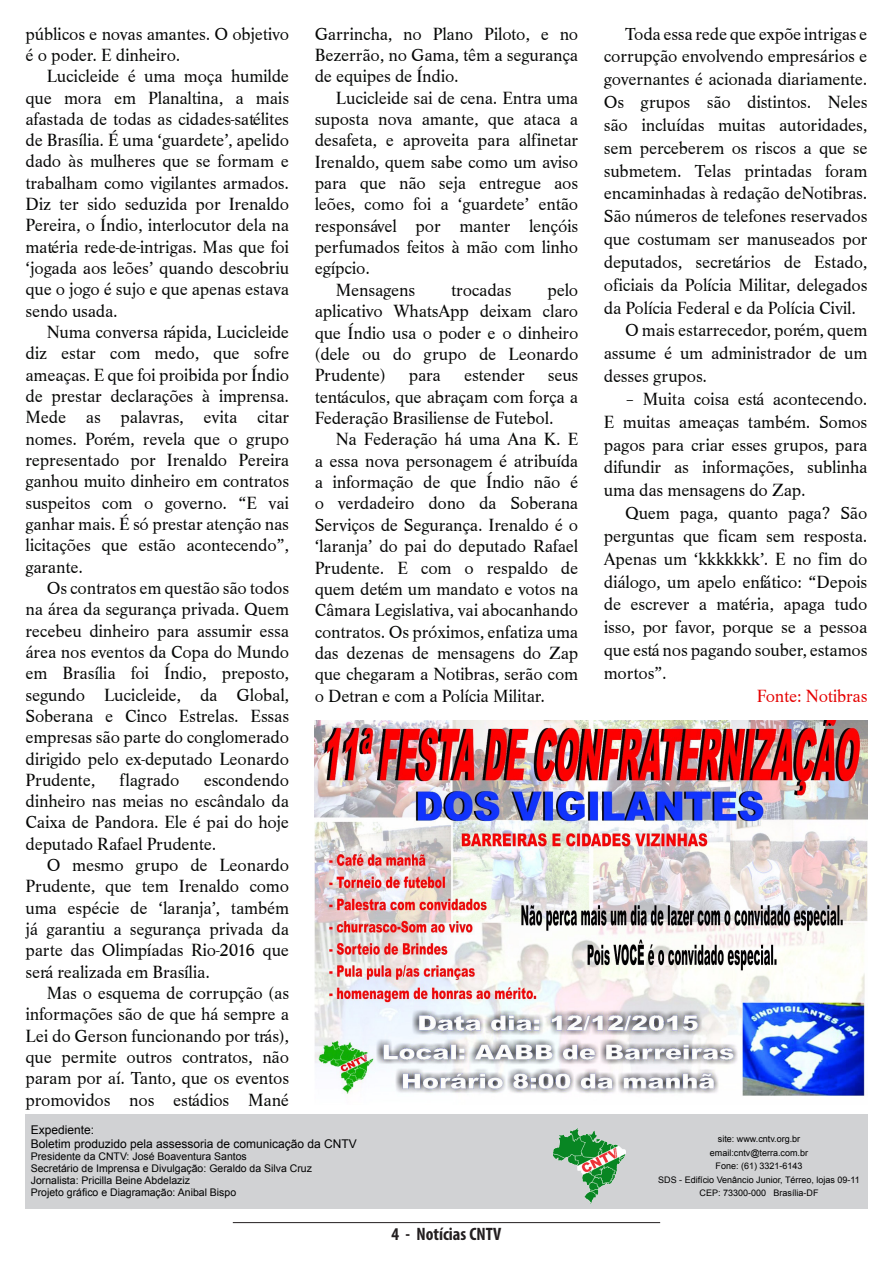
<style>
.page{position:relative;width:893px;height:1263px;background:#fff}
.page>*{position:absolute;margin:0;border:0;box-sizing:border-box;transform-origin:0 0}
.t1{font:18.15px/21.3px "Life T";letter-spacing:-.01em;color:#050605;text-align:justify}
.t2{font:18.15px "Life T";letter-spacing:-.01em;color:#e50000}
.t3{font:700 condensed 18px "Myriad Pro";color:#231f20}
.t4{font:12px "Arial";color:#000}
.t5{font:10.5px "Arial";color:#000}
.t6{font:9px "Arial";color:#000}
</style>
<div class="page">
<hr style="left:233px;top:1222px;width:427px;height:1px;background:#231f20">
<div style="left:25px;top:1114px;width:843px;height:95px;background:#d1d2d4"></div>
<img style="left:553px;top:1128px;width:73px;height:76px">
<img style="left:315px;top:720px;width:552px;height:377px">
<p class="t1" style="left:26px;top:23px;width:265px">públicos e novas amantes. O objetivo é o poder. E dinheiro.</p>
<p class="t1" style="left:26px;top:66px;width:265px;text-indent:21px">Lucicleide é uma moça humilde que mora em Planaltina, a mais afastada de todas as cidades-satélites de Brasília. É uma ‘guardete’, apelido dado às mulheres que se formam e trabalham como vigilantes armados.<br>Diz ter sido seduzida por Irenaldo Pereira, o Índio, interlocutor dela na matéria rede-de-intrigas. Mas que foi ‘jogada aos leões’ quando descobriu que o jogo é sujo e que apenas estava sendo usada.</p>
<p class="t1" style="left:26px;top:322px;width:265px;text-indent:21px">Numa conversa rápida, Lucicleide diz estar com medo, que sofre ameaças. E que foi proibida por Índio de prestar declarações à imprensa.<br>Mede as palavras, evita citar nomes. Porém, revela que o grupo representado por Irenaldo Pereira ganhou muito dinheiro em contratos suspeitos com o governo. “E vai ganhar mais. É só prestar atenção nas licitações que estão acontecendo”, garante.</p>
<p class="t1" style="left:26px;top:577px;width:265px;text-indent:21px">Os contratos em questão são todos na área da segurança privada. Quem recebeu dinheiro para assumir essa área nos eventos da Copa do Mundo em Brasília foi Índio, preposto, segundo Lucicleide, da Global, Soberana e Cinco Estrelas. Essas empresas são parte do conglomerado dirigido pelo ex-deputado Leonardo Prudente,</p>
<p class="t1" style="left:120px;top:769px;width:61px">flagrado</p>
<p class="t1" style="left:26px;top:769px;width:265px;text-indent:178px">escondendo dinheiro nas meias no escândalo da Caixa de Pandora. Ele é pai do hoje deputado Rafael Prudente.</p>
<p class="t1" style="left:26px;top:854px;width:265px;text-indent:21px">O mesmo grupo de Leonardo Prudente, que tem Irenaldo como uma espécie de ‘laranja’, também já garantiu a segurança privada da parte das Olimpíadas Rio-2016 que será realizada em Brasília.</p>
<p class="t1" style="left:26px;top:982px;width:265px;text-indent:21px">Mas o esquema de corrupção (as informações são de que há sempre a Lei do Gerson funcionando por trás), que permite outros contratos, não param por aí. Tanto, que os eventos promovidos nos estádios Mané</p>
<p class="t1" style="left:315px;top:23px;width:265px">Garrincha, no Plano Piloto, e no Bezerrão, no Gama, têm a segurança de equipes de Índio.</p>
<p class="t1" style="left:315px;top:87px;width:265px;text-indent:21px">Lucicleide sai de cena. Entra uma suposta nova amante, que ataca a desafeta, e aproveita para alfinetar Irenaldo, quem sabe como um aviso para que não seja entregue aos leões, como foi a ‘guardete’ então responsável por manter lençóis perfumados feitos à mão com linho egípcio.</p>
<p class="t1" style="left:336px;top:279px;width:81px">Mensagens</p>
<p class="t1" style="left:451px;top:279px;width:62px">trocadas</p>
<p class="t1" style="left:315px;top:279px;width:265px;text-indent:233px">pelo aplicativo WhatsApp deixam claro que Índio usa o poder e o dinheiro (dele ou do grupo de Leonardo Prudente)</p>
<p class="t1" style="left:409px;top:365px;width:34px">para</p>
<p class="t1" style="left:464px;top:365px;width:62px">estender</p>
<p class="t1" style="left:315px;top:365px;width:265px;text-indent:233px">seus tentáculos, que abraçam com força a Federação Brasiliense de Futebol.</p>
<p class="t1" style="left:315px;top:429px;width:265px;text-indent:21px">Na Federação há uma Ana K. E a essa nova personagem é atribuída a informação de que Índio não é o verdadeiro dono da Soberana Serviços de Segurança. Irenaldo é o ‘laranja’ do pai do deputado Rafael Prudente. E com o respaldo de quem detém um mandato e votos na Câmara Legislativa, vai abocanhando contratos. Os próximos, enfatiza uma das dezenas de mensagens do Zap que chegaram a Notibras, serão com o Detran e com a Polícia Militar.</p>
<p class="t4" style="left:31px;top:1122px;width:65px">Expediente:</p>
<p class="t4" style="left:31px;top:1136px;width:328px">Boletim produzido pela assessoria de comunicação da CNTV</p>
<p class="t5" style="left:31px;top:1149px;width:218px">Presidente da CNTV: José Boaventura Santos</p>
<p class="t5" style="left:31px;top:1161px;width:283px">Secretário de Imprensa e Divulgação: Geraldo da Silva Cruz</p>
<p class="t5" style="left:31px;top:1173px;width:161px">Jornalista: Pricilla Beine Abdelaziz</p>
<p class="t5" style="left:31px;top:1185px;width:207px">Projeto gráfico e Diagramação: Anibal Bispo</p>
<p class="t3" style="left:392px;top:1223px;width:111px">4 - Notícias CNTV</p>
<p class="t1" style="left:604px;top:22px;width:265px;line-height:22.8px;text-indent:21px">Toda essa rede que expõe intrigas e corrupção envolvendo empresários e governantes é acionada diariamente.<br>Os grupos são distintos. Neles são incluídas muitas autoridades, sem perceberem os riscos a que se submetem. Telas printadas foram encaminhadas à redação deNotibras.<br>São números de telefones reservados que costumam ser manuseados por deputados, secretários de Estado, oficiais da Polícia Militar, delegados da Polícia Federal e da Polícia Civil.</p>
<p class="t1" style="left:604px;top:319px;width:265px;line-height:22.8px;text-indent:21px">O mais estarrecedor, porém, quem assume é um administrador de um desses grupos.</p>
<p class="t1" style="left:604px;top:388px;width:265px;line-height:22.8px;text-indent:21px">– Muita coisa está acontecendo.<br>E muitas ameaças também. Somos pagos para criar esses grupos, para difundir as informações, sublinha uma das mensagens do Zap.</p>
<p class="t1" style="left:604px;top:502px;width:265px;line-height:22.8px;text-indent:21px">Quem paga, quanto paga? São perguntas que ficam sem resposta.<br>Apenas um ‘kkkkkkk’. E no fim do diálogo, um apelo enfático: “Depois de escrever a matéria, apaga tudo isso, por favor, porque se a pessoa que está nos pagando souber, estamos mortos”.</p>
<p class="t2" style="left:757px;top:685px;width:112px">Fonte: Notibras</p>
<p class="t6" style="left:718px;top:1133px;width:84px">site: www.cntv.org.br</p>
<p class="t6" style="left:710px;top:1147px;width:100px">email:cntv@terra.com.br</p>
<p class="t6" style="left:715px;top:1160px;width:89px">Fone: (61) 3321-6143</p>
<p class="t6" style="left:658px;top:1174px;width:203px">SDS - Edifício Venâncio Junior, Térreo, lojas 09-11</p>
<p class="t6" style="left:699px;top:1187px;width:121px">CEP: 73300-000 Brasília-DF</p>
</div>
